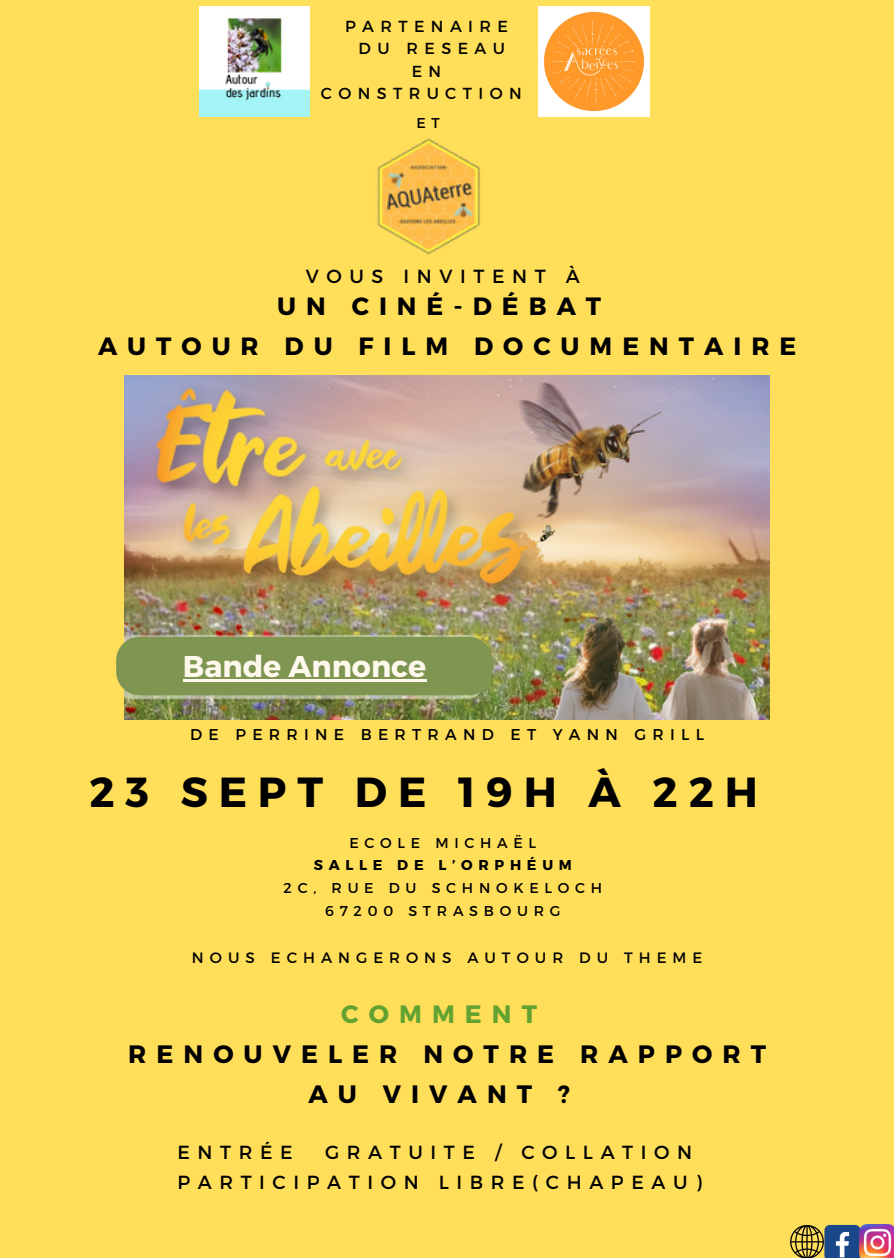
<style>
.page{position:relative;width:894px;height:1258px;background:#fff}
.page>*{position:absolute;margin:0;border:0;box-sizing:border-box;transform-origin:0 0}
.t1{font:700 42px "Montserrat";letter-spacing:.26em;color:#000}
.t2{font:700 30px "Montserrat";color:#fff8ec}
.t3{font:700 25.2px/40.2px "Montserrat";letter-spacing:.4em;color:#000}
.t4{font:700 25.2px "Montserrat";letter-spacing:.4em;color:#61a231}
.t5{font:700 24.9px "Montserrat";letter-spacing:.4em;color:#000}
.t6{font:18.9px "Montserrat";letter-spacing:.4em;color:#000}
.t7{font:15.9px/22.5px "Montserrat";letter-spacing:.4em;color:#000}
.t8{font:15.6px "Montserrat";letter-spacing:.4em;color:#000}
.t9{font:15px "Montserrat";letter-spacing:.4em;color:#000}
.t10{font:14.4px "Montserrat";letter-spacing:.4em;color:#000}
.t11{font:700 14.4px "Montserrat";letter-spacing:.4em;color:#000}
</style>
<div class="page">
<div style="left:0;top:0;width:893px;height:1258px;background:#ffde59"></div>
<img style="left:199px;top:6px;width:111px;height:110px">
<img style="left:124px;top:375px;width:645px;height:345px">
<div style="left:116px;top:637px;width:376px;height:58px;background:#7f9652"></div>
<img style="left:538px;top:6px;width:111px;height:110px">
<img style="left:860px;top:1225px;width:33px;height:33px">
<svg style="left:790px;top:1225px;width:70px;height:33px"></svg>
<hr style="left:183px;top:679px;width:243px;height:3px;background:#fff8ec">
<img style="left:377px;top:139px;width:103px;height:116px">
<p class="t7" style="left:345px;top:14px;width:164px">PARTENAIRE</p>
<p class="t7" style="left:358px;top:36px;width:148px">DU RESEAU</p>
<p class="t7" style="left:321px;top:59px;width:202px;text-indent:91px">E N<br>CONSTRUCTION</p>
<p class="t10" style="left:416px;top:114px;width:25px">E T</p>
<p class="t6" style="left:306px;top:264px;width:275px">VOUS INVITENT À</p>
<p class="t5" style="left:277px;top:290px;width:325px">UN CINÉ-DÉBAT</p>
<p class="t5" style="left:98px;top:330px;width:699px">AUTOUR DU FILM DOCUMENTAIRE</p>
<p class="t2" style="left:183px;top:647px;width:245px">Bande Annonce</p>
<p class="t8" style="left:190px;top:724px;width:515px">DE PERRINE BERTRAND ET YANN GRILL</p>
<p class="t1" style="left:89px;top:764px;width:669px">23 SEPT DE 19H À 22H</p>
<p class="t10" style="left:349px;top:833px;width:188px">ECOLE MICHAËL</p>
<p class="t11" style="left:314px;top:856px;width:259px">SALLE DE L’ORPHÉUM</p>
<p class="t10" style="left:283px;top:878px;width:320px">2C, RUE DU SCHNOKELOCH</p>
<p class="t10" style="left:325px;top:901px;width:237px">67200 STRASBOURG</p>
<p class="t9" style="left:192px;top:948px;width:511px">NOUS ECHANGERONS AUTOUR DU THEME</p>
<p class="t4" style="left:341px;top:997px;width:197px">COMMENT</p>
<p class="t3" style="left:308px;top:1033px;width:459px;text-indent:-180px">RENOUVELER NOTRE RAPPORT<br>AU VIVANT ?</p>
<p class="t6" style="left:177px;top:1140px;width:117px">ENTRÉE</p>
<p class="t6" style="left:325px;top:1140px;width:368px">GRATUITE / COLLATION</p>
<p class="t6" style="left:177px;top:1170px;width:525px">PARTICIPATION LIBRE(CHAPEAU)</p>
</div>
